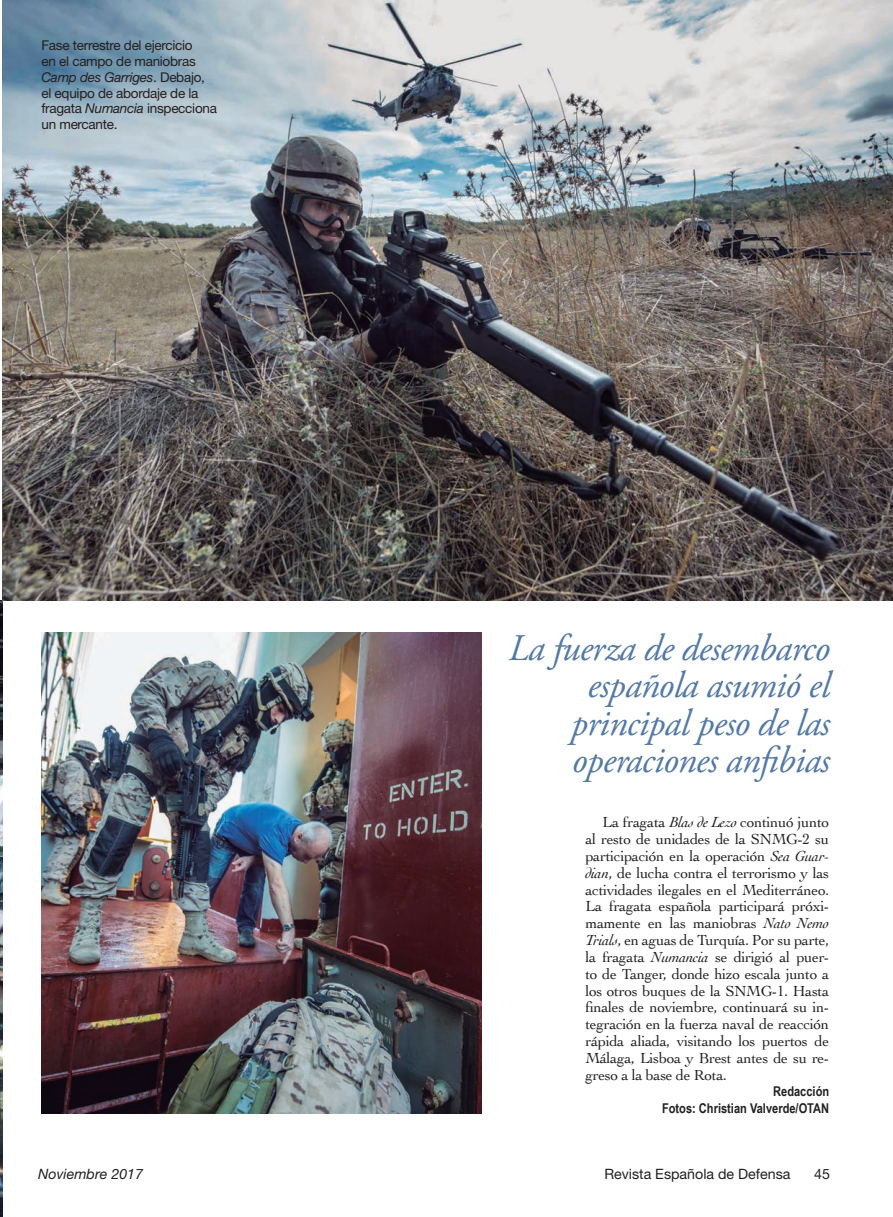
<style>
.page{position:relative;width:893px;height:1217px;background:#fff}
.page>*{position:absolute;margin:0;border:0;box-sizing:border-box;transform-origin:0 0}
.t1{font:italic 37.5px/37.5px "Adobe Garamond Pro";letter-spacing:-.02em;color:#5379a8;text-align:right}
.t2{font:15.3px/16.8px "Cochin";letter-spacing:-.02em;color:#231f20;text-align:justify}
.t3{font:14.25px "Helvetica Neue";color:#231f20}
.t4{font:italic 14.25px "Helvetica Neue";color:#231f20}
.t5{font:13.5px/15.8px "Helvetica Neue";letter-spacing:-.02em;color:#231f20}
.t6{font:700 13.5px/16.8px "Arial Narrow";color:#231f20;text-align:right}
.s1{font-style:italic}
</style>
<div class="page">
<img style="left:0;top:600px;width:2px;height:616px">
<img style="left:2px;top:0;width:891px;height:600px">
<img style="left:42px;top:632px;width:440px;height:481px">
<p class="t5" style="left:41px;top:38px;width:177px">Fase terrestre del ejercicio<br>en el campo de maniobras<br><span class="s1">Camp des Garriges</span>. Debajo, el equipo de abordaje de la fragata <span class="s1">Numancia</span> inspecciona un mercante.</p>
<h1 class="t1" style="left:508px;top:630px;width:323px">La fuerza de desembarco española asumió el principal peso de las operaciones anfibias</h1>
<p class="t2" style="left:585px;top:813px;width:245px;text-indent:17px">La fragata <span class="s1">Blas de Lezo</span> continuó junto al resto de unidades de la SNMG-2 su participación en la operación <span class="s1">Sea Guar&shy;dian</span>, de lucha contra el terrorismo y las actividades ilegales en el Mediterráneo.<br>La fragata española participará próxi&shy;mamente en las maniobras <span class="s1">Nato Nemo Trials</span>, en aguas de Turquía. Por su parte, la fragata <span class="s1">Numancia</span> se dirigió al puer&shy;to de Tanger, donde hizo escala junto a los otros buques de la SNMG-1. Hasta finales de noviembre, continuará su in&shy;tegración en la fuerza naval de reacción rápida aliada, visitando los puertos de Málaga, Lisboa y Brest antes de su re&shy;greso a la base de Rota.</p>
<p class="t6" style="left:662px;top:1082px;width:169px">Redacción<br>Fotos: Christian Valverde/OTAN</p>
<p class="t4" style="left:38px;top:1164px;width:106px">Noviembre 2017</p>
<p class="t3" style="left:604px;top:1164px;width:188px">Revista Española de Defensa</p>
<p class="t3" style="left:814px;top:1164px;width:17px">45</p>
</div>
